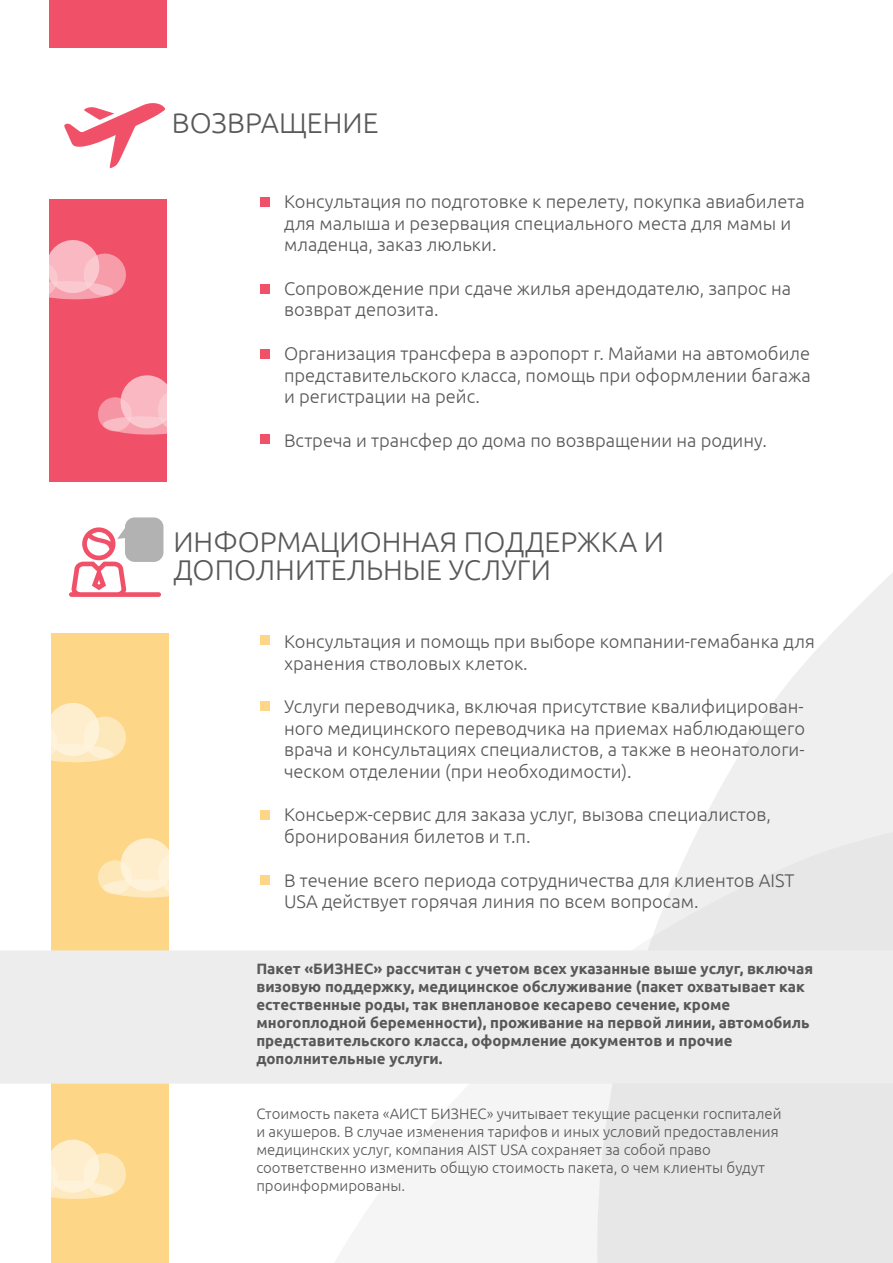
<style>
.page{position:relative;width:893px;height:1263px;background:#fff}
.page>*{position:absolute;margin:0;border:0;box-sizing:border-box;transform-origin:0 0}
.t1{font:300 28.5px/28.5px "Ubuntu";color:#585858}
.t2{font:300 18.3px/21.8px "Ubuntu";color:#585858}
.t3{font:700 15px/18px "Ubuntu";color:#585858}
.t4{font:300 15px/18px "Ubuntu";color:#585858}
</style>
<div class="page">
<div style="left:51px;top:539px;width:118px;height:724px;background:#fdd787"></div>
<div style="left:260px;top:197px;width:10px;height:10px;background:#f15168"></div>
<div style="left:260px;top:284px;width:10px;height:10px;background:#f15168"></div>
<div style="left:260px;top:349px;width:10px;height:10px;background:#f15168"></div>
<div style="left:260px;top:435px;width:10px;height:9px;background:#f15168"></div>
<div style="left:49px;top:0;width:118px;height:519px;background:#f15168"></div>
<svg style="left:597px;top:573px;width:296px;height:690px;fill:#efefef"></svg>
<div style="left:28px;top:48px;width:177px;height:150px;background:#fff"></div>
<div style="left:260px;top:636px;width:10px;height:9px;background:#fdd787"></div>
<div style="left:260px;top:701px;width:10px;height:10px;background:#fdd787"></div>
<div style="left:260px;top:810px;width:10px;height:9px;background:#fdd787"></div>
<div style="left:260px;top:875px;width:10px;height:9px;background:#fdd787"></div>
<svg style="left:64px;top:103px;width:101px;height:65px"></svg>
<div style="left:28px;top:482px;width:177px;height:150px;background:#fff"></div>
<div style="left:0;top:950px;width:893px;height:134px;background:#ededed"></div>
<svg style="left:69px;top:517px;width:94px;height:80px"></svg>
<svg style="left:51px;top:703px;width:75px;height:59px"></svg>
<svg style="left:51px;top:1139px;width:75px;height:60px"></svg>
<svg style="left:98px;top:838px;width:71px;height:59px"></svg>
<svg style="left:49px;top:240px;width:77px;height:59px"></svg>
<svg style="left:98px;top:375px;width:69px;height:60px"></svg>
<h1 class="t1" style="left:172px;top:108px;width:208px">ВОЗВРАЩЕНИЕ</h1>
<p class="t2" style="left:284px;top:190px;width:522px">Консультация по подготовке к перелету, покупка авиабилета для малыша и резервация специального места для мамы и младенца, заказ люльки.</p>
<p class="t2" style="left:284px;top:277px;width:509px">Сопровождение при сдаче жилья арендодателю, запрос на возврат депозита.</p>
<p class="t2" style="left:284px;top:342px;width:528px;text-align:justify">Организация трансфера в аэропорт г. Майами на автомобиле представительского класса, помощь при оформлении багажа и регистрации на рейс.</p>
<p class="t2" style="left:284px;top:429px;width:485px">Встреча и трансфер до дома по возвращении на родину.</p>
<h1 class="t1" style="left:173px;top:527px;width:492px">ИНФОРМАЦИОННАЯ ПОДДЕРЖКА И<br>ДОПОЛНИТЕЛЬНЫЕ УСЛУГИ</h1>
<p class="t2" style="left:284px;top:630px;width:532px">Консультация и помощь при выборе компании-гемабанка для хранения стволовых клеток.</p>
<p class="t2" style="left:284px;top:695px;width:523px;text-align:justify">Услуги переводчика, включая присутствие квалифицирован&shy;ного медицинского переводчика на приемах наблюдающего врача и консультациях специалистов, а также в неонатологи&shy;ческом отделении (при необходимости).</p>
<p class="t2" style="left:284px;top:804px;width:489px">Консьерж-сервис для заказа услуг, вызова специалистов, бронирования билетов и т.п.</p>
<p class="t2" style="left:284px;top:869px;width:512px">В течение всего периода сотрудничества для клиентов AIST<br>USA действует горячая линия по всем вопросам.</p>
<p class="t3" style="left:256px;top:960px;width:558px">Пакет «БИЗНЕС» рассчитан с учетом всех указанные выше услуг, включая визовую поддержку, медицинское обслуживание (пакет охватывает как естественные роды, так внеплановое кесарево сечение, кроме многоплодной беременности), проживание на первой линии, автомобиль представительского класса, оформление документов и прочие дополнительные услуги.</p>
<p class="t4" style="left:256px;top:1104px;width:527px">Стоимость пакета «АИСТ БИЗНЕС» учитывает текущие расценки госпиталей и акушеров. В случае изменения тарифов и иных условий предоставления медицинских услуг, компания AIST USA сохраняет за собой право соответственно изменить общую стоимость пакета, о чем клиенты будут проинформированы.</p>
</div>
